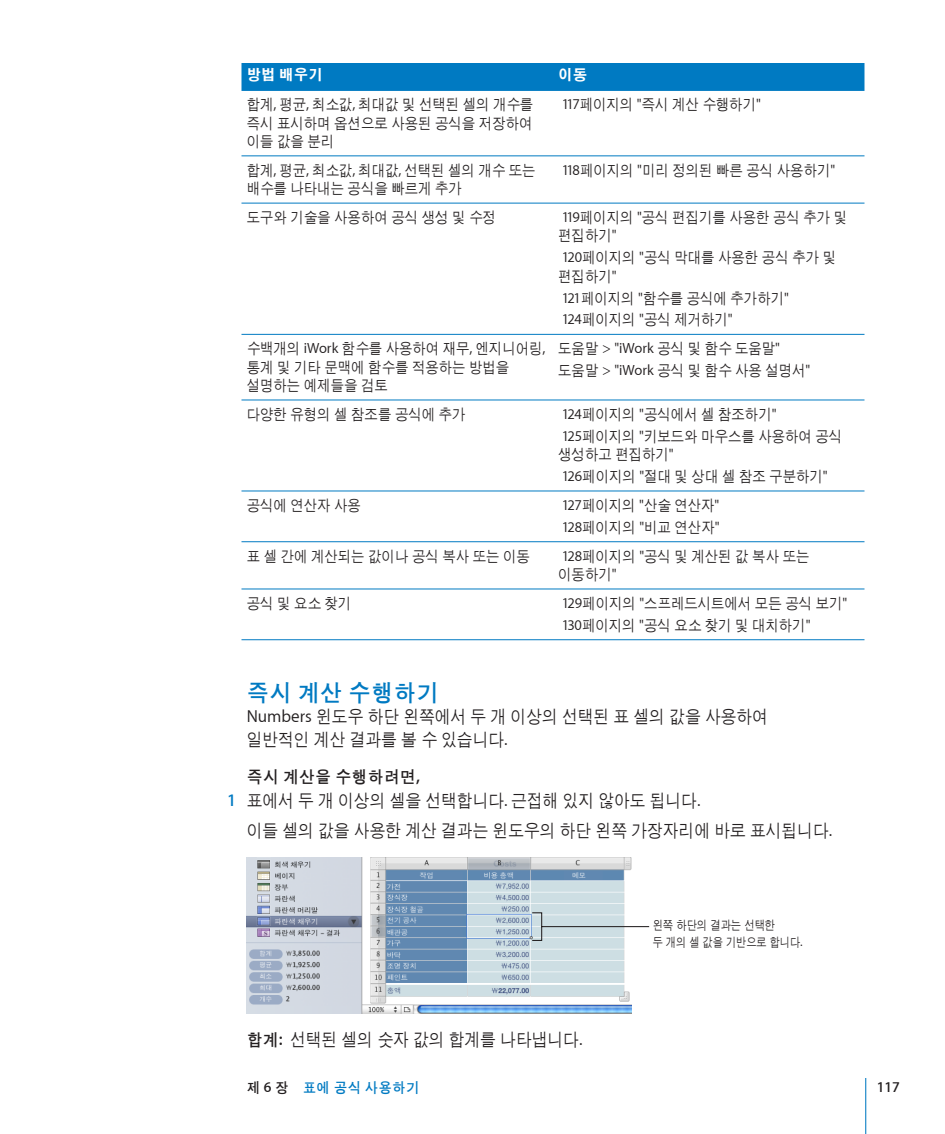
<style>
.page{position:relative;width:945px;height:1134px;background:#fff}
.page>*{position:absolute;margin:0;border:0;box-sizing:border-box;transform-origin:0 0}
.t1{font:24.5px "J Ctg T";color:#007ac2;scale:.92 1}
.BodySub{font:17.5px "J Cmg J";color:#231f20;scale:.9 1}
.BodyFirst{font:17.5px/22.8px "J Cmg J";color:#231f20;scale:.9 1}
.Task-N{font:17.5px "J Cmg J";color:#231f20;scale:.9 1}
.DisplaySentence{font:17.5px "J Ctg T";color:#231f20;scale:.92 1}
.xBody{font:14.88px/18.4px "J Cmg J";color:#231f20;scale:.9 1}
.yFooterRight{font:14.88px "J Ctg T";color:#007ac2;scale:.92 1}
.xHead{font:14.88px "J Cbg K";color:#fff}
.yFooterRight-2{font:600 14.88px "Myriad Set";color:#231f20}
.t2{font:12.25px/16.6px "J Cmg J";letter-spacing:-.01em;color:#231f20;scale:.85 1}
.s1{font-family:"Myriad Set Text"}
.s2{font-family:"Myriad Set";font-weight:600}
.s3{font-family:"Myriad Set";font-weight:600;color:#007ac2}
.s4{font-family:"J Ctg T"}
.s5{font-family:"Myriad Set Text";font-size:13.12px}
.s6{color:#231f20}
.s7{font-family:"Myriad Set";font-weight:600;color:#231f20}
</style>
<div class="page">
<hr style="left:865px;top:1078px;width:1px;height:56px;background:#007ac2">
<div style="left:242px;top:63px;width:622px;height:28px;background:#007ac2"></div>
<hr style="left:242px;top:589px;width:311px;height:1px;background:#007ac2">
<hr style="left:553px;top:589px;width:311px;height:1px;background:#007ac2">
<hr style="left:242px;top:203px;width:311px;height:1px;background:#007ac2">
<hr style="left:242px;top:491px;width:311px;height:1px;background:#007ac2">
<hr style="left:553px;top:203px;width:311px;height:1px;background:#007ac2">
<hr style="left:553px;top:334px;width:311px;height:1px;background:#007ac2">
<hr style="left:553px;top:491px;width:311px;height:1px;background:#007ac2">
<hr style="left:553px;top:541px;width:311px;height:1px;background:#007ac2">
<hr style="left:242px;top:334px;width:311px;height:1px;background:#007ac2">
<hr style="left:242px;top:541px;width:311px;height:1px;background:#007ac2">
<hr style="left:242px;top:639px;width:311px;height:1px;background:#007ac2">
<hr style="left:553px;top:639px;width:311px;height:1px;background:#007ac2">
<hr style="left:242px;top:155px;width:311px;height:1px;background:#007ac2">
<hr style="left:553px;top:155px;width:311px;height:1px;background:#007ac2">
<hr style="left:242px;top:400px;width:311px;height:1px;background:#007ac2">
<hr style="left:553px;top:400px;width:311px;height:1px;background:#007ac2">
<img style="left:247px;top:857px;width:385px;height:156px">
<svg style="left:531px;top:912px;width:119px;height:29px"></svg>
<p class="xHead" style="left:247px;top:67px;width:78px">방법 배우기</p>
<p class="xHead" style="left:558px;top:67px;width:31px">이동</p>
<p class="xBody" style="left:247px;top:96px;width:320px;text-align:justify">합계<span class="s1">,</span> 평균<span class="s1">,</span> 최소값<span class="s1">,</span> 최대값 및 선택된 셀의 개수를 즉시 표시하며 옵션으로 사용된 공식을 저장하여 이들 값을 분리</p>
<p class="xBody" style="left:562px;top:96px;width:223px"><span class="s1">117</span>페이지의 <span class="s1">"</span>즉시 계산 수행하기<span class="s1">"</span></p>
<p class="xBody" style="left:247px;top:161px;width:323px">합계<span class="s1">,</span> 평균<span class="s1">,</span> 최소값<span class="s1">,</span> 최대값<span class="s1">,</span> 선택된 셀의 개수 또는 배수를 나타내는 공식을 빠르게 추가</p>
<p class="xBody" style="left:562px;top:161px;width:305px"><span class="s1">118</span>페이지의 <span class="s1">"</span>미리 정의된 빠른 공식 사용하기<span class="s1">"</span></p>
<p class="xBody" style="left:247px;top:208px;width:278px">도구와 기술을 사용하여 공식 생성 및 수정</p>
<p class="xBody" style="left:558px;top:208px;width:323px"><span class="s1">119</span>페이지의 <span class="s1">"</span>공식 편집기를 사용한 공식 추가 및 편집하기<span class="s1">"</span></p>
<p class="xBody" style="left:558px;top:249px;width:310px"><span class="s1">120</span>페이지의 <span class="s1">"</span>공식 막대를 사용한 공식 추가 및 편집하기<span class="s1">"</span></p>
<p class="xBody" style="left:562px;top:289px;width:254px"><span class="s1">121</span>페이지의 <span class="s1">"</span>함수를 공식에 추가하기<span class="s1">"</span></p>
<p class="xBody" style="left:562px;top:311px;width:191px"><span class="s1">124</span>페이지의 <span class="s1">"</span>공식 제거하기<span class="s1">"</span></p>
<p class="xBody" style="left:247px;top:340px;width:333px">수백개의 <span class="s1">iWork</span> 함수를 사용하여 재무<span class="s1">,</span> 엔지니어링<span class="s1">, </span>통계 및 기타 문맥에 함수를 적용하는 방법을 설명하는 예제들을 검토</p>
<p class="xBody" style="left:558px;top:340px;width:248px">도움말 <span class="s1">&gt; "iWork</span> 공식 및 함수 도움말<span class="s1">"</span></p>
<p class="xBody" style="left:558px;top:362px;width:282px">도움말 <span class="s1">&gt; "iWork</span> 공식 및 함수 사용 설명서<span class="s1">"</span></p>
<p class="xBody" style="left:247px;top:405px;width:245px">다양한 유형의 셀 참조를 공식에 추가</p>
<p class="xBody" style="left:562px;top:405px;width:240px"><span class="s1">124</span>페이지의 <span class="s1">"</span>공식에서 셀 참조하기<span class="s1">"</span></p>
<p class="xBody" style="left:558px;top:427px;width:317px"><span class="s1">125</span>페이지의 <span class="s1">"</span>키보드와 마우스를 사용하여 공식 생성하고 편집하기<span class="s1">"</span></p>
<p class="xBody" style="left:562px;top:467px;width:297px"><span class="s1">126</span>페이지의 <span class="s1">"</span>절대 및 상대 셀 참조 구분하기<span class="s1">"</span></p>
<p class="xBody" style="left:247px;top:496px;width:128px">공식에 연산자 사용</p>
<p class="xBody" style="left:562px;top:496px;width:177px"><span class="s1">127</span>페이지의 <span class="s1">"</span>산술 연산자<span class="s1">"</span></p>
<p class="xBody" style="left:562px;top:518px;width:177px"><span class="s1">128</span>페이지의 <span class="s1">"</span>비교 연산자<span class="s1">"</span></p>
<p class="xBody" style="left:247px;top:547px;width:316px">표 셀 간에 계산되는 값이나 공식 복사 또는 이동</p>
<p class="xBody" style="left:558px;top:547px;width:281px"><span class="s1">128</span>페이지의 <span class="s1">"</span>공식 및 계산된 값 복사 또는 이동하기<span class="s1">"</span></p>
<p class="xBody" style="left:247px;top:594px;width:118px">공식 및 요소 찾기</p>
<p class="xBody" style="left:562px;top:594px;width:319px"><span class="s1">129</span>페이지의 <span class="s1">"</span>스프레드시트에서 모든 공식 보기<span class="s1">"</span></p>
<p class="xBody" style="left:562px;top:616px;width:278px"><span class="s1">130</span>페이지의 <span class="s1">"</span>공식 요소 찾기 및 대치하기<span class="s1">"</span></p>
<h1 class="t1" style="left:247px;top:680px;width:210px">즉시 계산 수행하기</h1>
<p class="BodyFirst" style="left:247px;top:706px;width:581px"><span class="s1">Numbers</span> 윈도우 하단 왼쪽에서 두 개 이상의 선택된 표 셀의 값을 사용하여 일반적인 계산 결과를 볼 수 있습니다<span class="s1">.</span></p>
<p class="DisplaySentence" style="left:247px;top:768px;width:190px">즉시 계산을 수행하려면<span class="s2">,</span></p>
<p class="Task-N" style="left:227px;top:792px;width:527px"><span class="s3">1</span> 표에서 두 개 이상의 셀을 선택합니다<span class="s1">.</span> 근접해 있지 않아도 됩니다<span class="s1">.</span></p>
<p class="BodySub" style="left:247px;top:822px;width:652px">이들 셀의 값을 사용한 계산 결과는 윈도우의 하단 왼쪽 가장자리에 바로 표시됩니다<span class="s1">.</span></p>
<p class="BodySub" style="left:247px;top:1031px;width:374px"><span class="s4">합계</span><span class="s2">:</span> 선택된 셀의 숫자 값의 합계를 나타냅니다<span class="s1">.</span></p>
<p class="t2" style="left:653px;top:917px;width:178px">왼쪽 하단의 결과는 선택한<br>두 개의 셀 값을 기반으로 합니다<span class="s5">.</span></p>
<p class="yFooterRight" style="left:247px;top:1080px;width:189px"><span class="s6">제</span> <span class="s7">6</span> <span class="s6">장</span> 표에 공식 사용하기</p>
<p class="yFooterRight-2" style="left:877px;top:1078px;width:25px">117</p>
</div>
